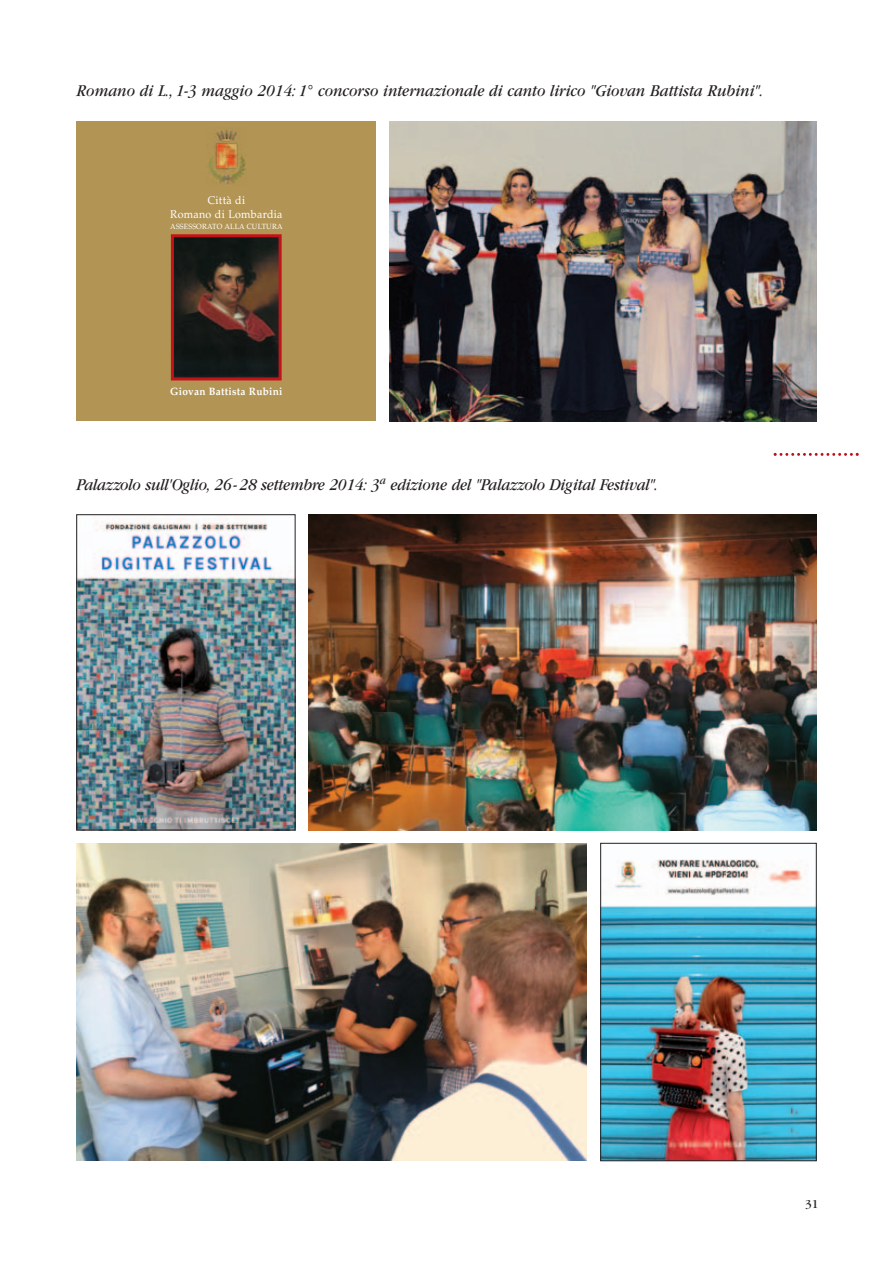
<style>
.page{position:relative;width:893px;height:1263px;background:#fff}
.page>*{position:absolute;margin:0;border:0;box-sizing:border-box;transform-origin:0 0}
.t1{font:italic 17.25px "Garamond";letter-spacing:-.005em;color:#231f20;scale:.9 1}
.t2{font:12.75px "Garamond";color:#231f20}
.t3{font:11.25px/13.6px "Palatino";letter-spacing:.025em;color:#fff;text-align:center;scale:.95 1}
.t4{font:700 10.65px "Palatino";letter-spacing:.025em;color:#fff;scale:.95 1}
.t5{font:7.5px "Palatino";letter-spacing:.025em;color:#fff;scale:.95 1}
</style>
<div class="page">
<svg style="left:774px;top:453px;width:85px;height:3px"></svg>
<div style="left:77px;top:121px;width:299px;height:300px;background:#b29454"></div>
<img style="left:208px;top:130px;width:38px;height:54px">
<img style="left:175px;top:238px;width:103px;height:138px">
<div style="left:171px;top:234px;width:111px;height:146px;border:3px solid #c4121a"></div>
<img style="left:389px;top:121px;width:427px;height:300px">
<img style="left:308px;top:514px;width:508px;height:316px">
<img style="left:79px;top:517px;width:214px;height:311px">
<div style="left:77px;top:514px;width:218px;height:316px;border:1px solid #231f20"></div>
<img style="left:77px;top:843px;width:510px;height:318px">
<img style="left:602px;top:859px;width:212px;height:300px">
<div style="left:600px;top:843px;width:216px;height:318px;border:1px solid #231f20"></div>
<p class="t1" style="left:77px;top:85px;width:764px">Romano di L., 1-3 maggio 2014: 1° concorso internazionale di canto lirico "Giovan Battista Rubini".</p>
<p class="t3" style="left:170px;top:195px;width:120px">Città di<br>Romano di Lombardia</p>
<p class="t5" style="left:170px;top:224px;width:120px">ASSESSORATO ALLA CULTURA</p>
<p class="t4" style="left:170px;top:387px;width:120px">Giovan Battista Rubini</p>
<p class="t1" style="left:77px;top:479px;width:647px">Palazzolo sull'Oglio, 26- 28 settembre 2014: 3<sup>a</sup> edizione del "Palazzolo Digital Festival".</p>
<p class="t2" style="left:805px;top:1199px;width:15px">31</p>
</div>
